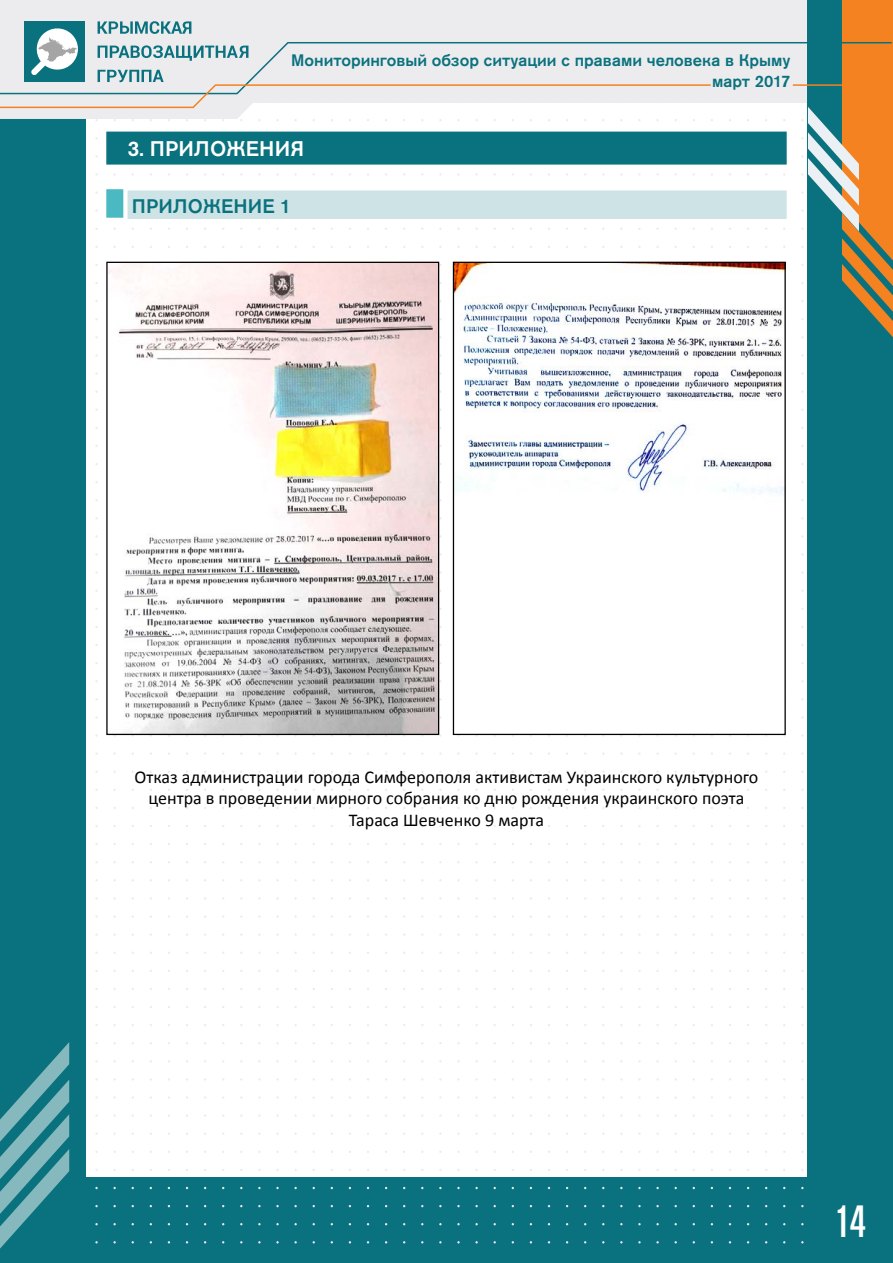
<style>
.page{position:relative;width:893px;height:1263px;background:#fff}
.page>*{position:absolute;margin:0;border:0;box-sizing:border-box;transform-origin:0 0}
.t1{font:500 condensed 45px "Akzidenz Grotesk Pro";color:#fff}
.t2{font:500 21px "Akzidenz Grotesk Pro";letter-spacing:.01em;color:#fff}
.t3{font:500 19.5px "Akzidenz Grotesk Pro";letter-spacing:.01em;color:#0a727e}
.t4{font:18px/21.6px "Calibri";color:#000;text-align:center}
.t5{font:500 16.5px/20.7px "Akzidenz Grotesk Pro";color:#0a727e;text-align:right}
</style>
<div class="page">
<div style="left:0;top:1178px;width:893px;height:85px;background:#0a727e"></div>
<div style="left:0;top:0;width:85px;height:1263px;background:#0a727e"></div>
<svg style="left:0;top:0;width:837px;height:119px;fill:#ececee"></svg>
<div style="left:808px;top:1px;width:85px;height:1262px;background:#0a727e"></div>
<svg style="left:837px;top:0;width:56px;height:338px"></svg>
<svg style="left:801px;top:101px;width:58px;height:130px"></svg>
<svg style="left:0;top:1042px;width:69px;height:206px"></svg>
<div style="left:24px;top:21px;width:61px;height:61px;background:#0a727e"></div>
<svg style="left:38px;top:28px;width:39px;height:13px"></svg>
<svg style="left:98px;top:21px;width:20px;height:13px"></svg>
<svg style="left:120px;top:21px;width:13px;height:13px"></svg>
<svg style="left:135px;top:21px;width:24px;height:13px"></svg>
<svg style="left:161px;top:21px;width:10px;height:13px"></svg>
<svg style="left:171px;top:21px;width:20px;height:13px"></svg>
<svg style="left:0;top:41px;width:893px;height:54px;background:#cdd4d0"></svg>
<svg style="left:0;top:83px;width:712px;height:26px"></svg>
<hr style="left:793px;top:84px;width:100px;height:2px;background:#f48220">
<div style="left:106px;top:132px;width:681px;height:33px;background:#0a727e"></div>
<div style="left:128px;top:190px;width:659px;height:29px;background:#cee3e5"></div>
<div style="left:106px;top:189px;width:17px;height:29px;background:#4bb9c2"></div>
<img style="left:108px;top:264px;width:329px;height:469px">
<div style="left:106px;top:262px;width:333px;height:473px;border:1px solid #000"></div>
<img style="left:455px;top:264px;width:329px;height:229px">
<div style="left:453px;top:262px;width:333px;height:473px;border:1px solid #000"></div>
<p class="t5" style="left:291px;top:49px;width:501px">Мониторинговый обзор ситуации с правами человека в Крыму март 2017</p>
<p class="t2" style="left:128px;top:135px;width:178px">3. ПРИЛОЖЕНИЯ</p>
<p class="t3" style="left:132px;top:193px;width:161px">ПРИЛОЖЕНИЕ 1</p>
<p class="t4" style="left:135px;top:766px;width:625px">Отказ администрации города Симферополя активистам Украинского культурного центра в проведении мирного собрания ко дню рождения украинского поэта<br>Тараса Шевченко 9 марта</p>
<h1 class="t1" style="left:835px;top:1192px;width:32px">14</h1>
</div>
